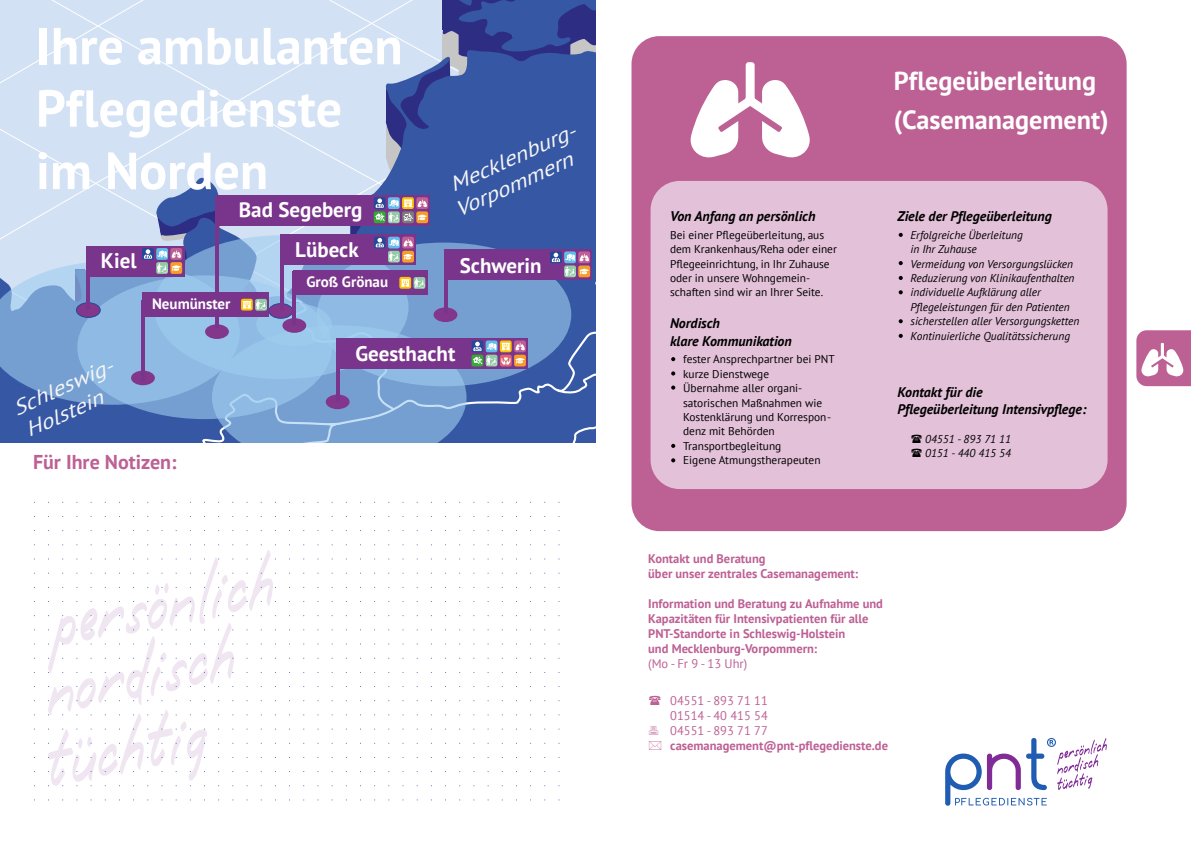
<style>
.page{position:relative;width:1191px;height:842px;background:#fff}
.page>*{position:absolute;margin:0;border:0;box-sizing:border-box;transform-origin:0 0}
.t1{font:700 52px/62.4px "PT Sans";color:#fff}
.t2{font:700 26.2px/39.3px "PT Sans";color:#fff}
.t3{font:700 21px "PT Sans";color:#fff}
.t4{font:italic 20.5px/24.7px "PT Sans";color:#f6f6f6;scale:1.13 1}
.t5{font:700 20px "PT Sans";color:#bd6094}
.t6{font:700 15px "PT Sans";color:#fff}
.t7{font:italic 700 14px/17.5px "PT Sans";color:#000}
.t8{font:700 12.5px/15px "PT Sans";color:#bd6094}
.t9{font:12.5px/15px "PT Sans";color:#bd6094;text-align:justify}
.t10{font:11.3px/14.4px "PT Sans";color:#000}
.t11{font:italic 11.3px/14.4px "PT Sans";color:#000}
</style>
<div class="page">
<svg style="left:1136px;top:330px;width:55px;height:56px"></svg>
<div style="left:631px;top:36px;width:495px;height:495px;background:#bd6094;border-radius:28px"></div>
<div style="left:650px;top:181px;width:457px;height:308px;background:#e3c1d8;border-radius:29px"></div>
<svg style="left:690px;top:62px;width:119px;height:96px"></svg>
<svg style="left:898px;top:233px;width:4px;height:4px"></svg>
<svg style="left:898px;top:261px;width:4px;height:4px"></svg>
<svg style="left:898px;top:276px;width:4px;height:4px"></svg>
<svg style="left:898px;top:290px;width:4px;height:4px"></svg>
<svg style="left:898px;top:319px;width:4px;height:4px"></svg>
<svg style="left:898px;top:334px;width:4px;height:4px"></svg>
<svg style="left:671px;top:357px;width:4px;height:4px"></svg>
<svg style="left:671px;top:371px;width:4px;height:4px"></svg>
<svg style="left:671px;top:386px;width:4px;height:4px"></svg>
<svg style="left:671px;top:444px;width:4px;height:4px"></svg>
<svg style="left:671px;top:458px;width:4px;height:4px"></svg>
<div style="left:49px;top:0;width:193px;height:24px;background:#d3e1f4"></div>
<div style="left:242px;top:0;width:200px;height:24px;background:#d3e1f4"></div>
<svg style="left:442px;top:0;width:153px;height:24px;background:#324898"></svg>
<svg style="left:0;top:24px;width:595px;height:418px;background:#9cb0d6"></svg>
<svg style="left:156px;top:171px;width:66px;height:71px;background:#6d83bb"></svg>
<svg style="left:154px;top:235px;width:254px;height:144px;background:#97b8df"></svg>
<svg style="left:256px;top:303px;width:76px;height:43px"></svg>
<svg style="left:258px;top:325px;width:208px;height:117px;background:#7da7d6"></svg>
<div style="left:317px;top:243px;width:254px;height:143px;background:#759ed1;border-radius:50%"></div>
<div style="left:433px;top:307px;width:24px;height:15px;background:#82368c;border-radius:50%"></div>
<div style="left:269px;top:304px;width:24px;height:14px;background:#82368c;border-radius:50%"></div>
<div style="left:269px;top:304px;width:24px;height:14px;border:1px solid #244897;border-radius:50%"></div>
<svg style="left:0;top:261px;width:258px;height:181px;background:#779ed0"></svg>
<svg style="left:280px;top:292px;width:116px;height:119px;background:#8eb5df"></svg>
<svg style="left:326px;top:363px;width:216px;height:63px;background:#6a8cc5"></svg>
<div style="left:205px;top:324px;width:24px;height:15px;background:#82368c;border-radius:50%"></div>
<div style="left:131px;top:371px;width:24px;height:14px;background:#82368c;border-radius:50%"></div>
<hr style="left:87px;top:246px;width:3px;height:63px;background:#79348b">
<div style="left:88px;top:246px;width:96px;height:30px;background:#79348b"></div>
<hr style="left:215px;top:195px;width:3px;height:132px;background:#79348b">
<div style="left:215px;top:195px;width:215px;height:30px;background:#79348b"></div>
<hr style="left:280px;top:234px;width:3px;height:77px;background:#79348b">
<div style="left:281px;top:234px;width:135px;height:30px;background:#79348b"></div>
<hr style="left:336px;top:338px;width:3px;height:64px;background:#79348b">
<div style="left:338px;top:338px;width:190px;height:30px;background:#79348b"></div>
<hr style="left:444px;top:249px;width:3px;height:65px;background:#79348b">
<div style="left:445px;top:249px;width:147px;height:31px;background:#79348b"></div>
<hr style="left:293px;top:271px;width:3px;height:53px;background:#79348b">
<div style="left:293px;top:270px;width:134px;height:25px;background:#79348b"></div>
<hr style="left:142px;top:300px;width:3px;height:81px;background:#79348b">
<div style="left:142px;top:292px;width:127px;height:25px;background:#79348b"></div>
<div style="left:416px;top:197px;width:12px;height:12px;background:#bd6094;border-radius:2px"></div>
<div style="left:416px;top:211px;width:12px;height:12px;background:#f59e28;border-radius:2px"></div>
<div style="left:388px;top:197px;width:12px;height:12px;background:#61bbeb;border-radius:2px"></div>
<div style="left:374px;top:197px;width:11px;height:12px;background:#344494;border-radius:2px"></div>
<div style="left:402px;top:197px;width:12px;height:12px;background:#fdc300;border-radius:2px"></div>
<svg style="left:418px;top:200px;width:9px;height:7px"></svg>
<svg style="left:395px;top:199px;width:17px;height:8px"></svg>
<div style="left:402px;top:211px;width:12px;height:12px;background:#7c7b7b;border-radius:2px"></div>
<div style="left:500px;top:355px;width:12px;height:11px;background:#db6470;border-radius:2px"></div>
<div style="left:142px;top:248px;width:12px;height:12px;background:#244897;border-radius:2px"></div>
<div style="left:170px;top:248px;width:12px;height:12px;background:#bd6094;border-radius:2px"></div>
<svg style="left:170px;top:262px;width:12px;height:12px"></svg>
<svg style="left:241px;top:299px;width:12px;height:12px"></svg>
<div style="left:388px;top:211px;width:12px;height:12px;background:#93cba6;border-radius:2px"></div>
<svg style="left:395px;top:213px;width:32px;height:9px"></svg>
<svg style="left:144px;top:249px;width:37px;height:24px"></svg>
<svg style="left:255px;top:299px;width:12px;height:12px"></svg>
<svg style="left:243px;top:300px;width:23px;height:10px"></svg>
<div style="left:399px;top:277px;width:12px;height:12px;background:#fdc300;border-radius:2px"></div>
<svg style="left:413px;top:277px;width:12px;height:12px"></svg>
<svg style="left:401px;top:278px;width:24px;height:10px"></svg>
<div style="left:388px;top:237px;width:12px;height:11px;background:#61bbeb;border-radius:2px"></div>
<svg style="left:349px;top:198px;width:46px;height:72px"></svg>
<div style="left:402px;top:237px;width:12px;height:11px;background:#bd6094;border-radius:2px"></div>
<div style="left:402px;top:251px;width:12px;height:12px;background:#f59e28;border-radius:2px"></div>
<svg style="left:388px;top:251px;width:12px;height:12px"></svg>
<svg style="left:389px;top:239px;width:24px;height:22px"></svg>
<div style="left:564px;top:251px;width:12px;height:12px;background:#61bbeb;border-radius:2px"></div>
<svg style="left:550px;top:251px;width:12px;height:12px"></svg>
<div style="left:578px;top:251px;width:12px;height:12px;background:#bd6094;border-radius:2px"></div>
<svg style="left:542px;top:253px;width:53px;height:189px"></svg>
<div style="left:514px;top:340px;width:12px;height:12px;background:#bd6094;border-radius:2px"></div>
<div style="left:514px;top:355px;width:12px;height:11px;background:#f59e28;border-radius:2px"></div>
<div style="left:486px;top:340px;width:11px;height:12px;background:#61bbeb;border-radius:2px"></div>
<svg style="left:471px;top:340px;width:12px;height:12px"></svg>
<div style="left:500px;top:340px;width:11px;height:12px;background:#fdc300;border-radius:2px"></div>
<div style="left:471px;top:355px;width:12px;height:11px;background:#35a936;border-radius:2px"></div>
<svg style="left:473px;top:342px;width:52px;height:23px"></svg>
<svg style="left:189px;top:544px;width:87px;height:143px"></svg>
<svg style="left:48px;top:583px;width:148px;height:203px"></svg>
<svg style="left:184px;top:727px;width:23px;height:59px"></svg>
<svg style="left:945px;top:738px;width:161px;height:68px"></svg>
<h1 class="t1" style="left:36px;top:14px;width:368px">Ihre ambulanten<br>Pflegedienste im Norden</h1>
<h3 class="t3" style="left:101px;top:247px;width:37px">Kiel</h3>
<h3 class="t6" style="left:152px;top:294px;width:80px">Neumünster</h3>
<h3 class="t3" style="left:239px;top:195px;width:125px">Bad Segeberg</h3>
<h3 class="t3" style="left:295px;top:236px;width:65px">Lübeck</h3>
<h3 class="t6" style="left:306px;top:272px;width:83px">Groß Grönau</h3>
<h3 class="t4" style="left:440px;top:176px;width:128px;rotate:-24deg">Mecklenburg-<br>Vorpommern</h3>
<h3 class="t3" style="left:460px;top:252px;width:83px">Schwerin</h3>
<h3 class="t4" style="left:8px;top:397px;width:98px;rotate:-24deg">Schleswig-<br>Holstein</h3>
<h3 class="t5" style="left:33px;top:448px;width:145px">Für Ihre Notizen:</h3>
<h3 class="t3" style="left:355px;top:340px;width:101px">Geesthacht</h3>
<p class="t7" style="left:670px;top:207px;width:147px">Von Anfang an persönlich</p>
<p class="t10" style="left:670px;top:227px;width:168px">Bei einer Pflegeüberleitung, aus dem Krankenhaus/Reha oder einer<br>Pflegeeinrichtung, in Ihr Zuhause oder in unsere Wohngemein&shy;schaften sind wir an Ihrer Seite.</p>
<p class="t7" style="left:670px;top:314px;width:123px">Nordisch<br>klare Kommunikation</p>
<p class="t10" style="left:683px;top:352px;width:153px">fester Ansprechpartner bei PNT kurze Dienstwege<br>Übernahme aller organi&shy;satorischen Maßnahmen wie<br>Kostenklärung und Korrespon - denz mit Behörden<br>Transportbegleitung<br>Eigene Atmungstherapeuten</p>
<h2 class="t2" style="left:894px;top:61px;width:216px">Pflegeüberleitung (Casemanagement)</h2>
<p class="t7" style="left:897px;top:207px;width:156px">Ziele der Pflegeüberleitung</p>
<p class="t11" style="left:910px;top:227px;width:170px">Erfolgreiche Überleitung<br>in Ihr Zuhause<br>Vermeidung von Versorgungslücken<br>Reduzierung von Klinikaufenthalten individuelle Aufklärung aller<br>Pflegeleistungen für den Patienten sicherstellen aller Versorgungsketten<br>Kontinuierliche Qualitätssicherung</p>
<p class="t7" style="left:897px;top:383px;width:190px">Kontakt für die<br>Pflegeüberleitung Intensivpflege:</p>
<p class="t11" style="left:925px;top:431px;width:87px">04551 - 893 71 11<br>0151 - 440 415 54</p>
<p class="t8" style="left:648px;top:551px;width:212px">Kontakt und Beratung<br>über unser zentrales Casemanagement:</p>
<p class="t8" style="left:648px;top:596px;width:236px">Information und Beratung zu Aufnahme und Kapazitäten für Intensivpatienten für alle PNT-Standorte in Schleswig-Holstein<br>und Mecklenburg-Vorpommern:</p>
<p class="t9" style="left:648px;top:655px;width:100px">(Mo - Fr 9 - 13 Uhr)</p>
<p class="t9" style="left:670px;top:692px;width:99px">04551 - 893 71 11<br>01514 - 40 415 54<br>04551 - 893 71 77</p>
<p class="t8" style="left:670px;top:738px;width:219px">casemanagement@pnt-pflegedienste.de</p>
</div>
